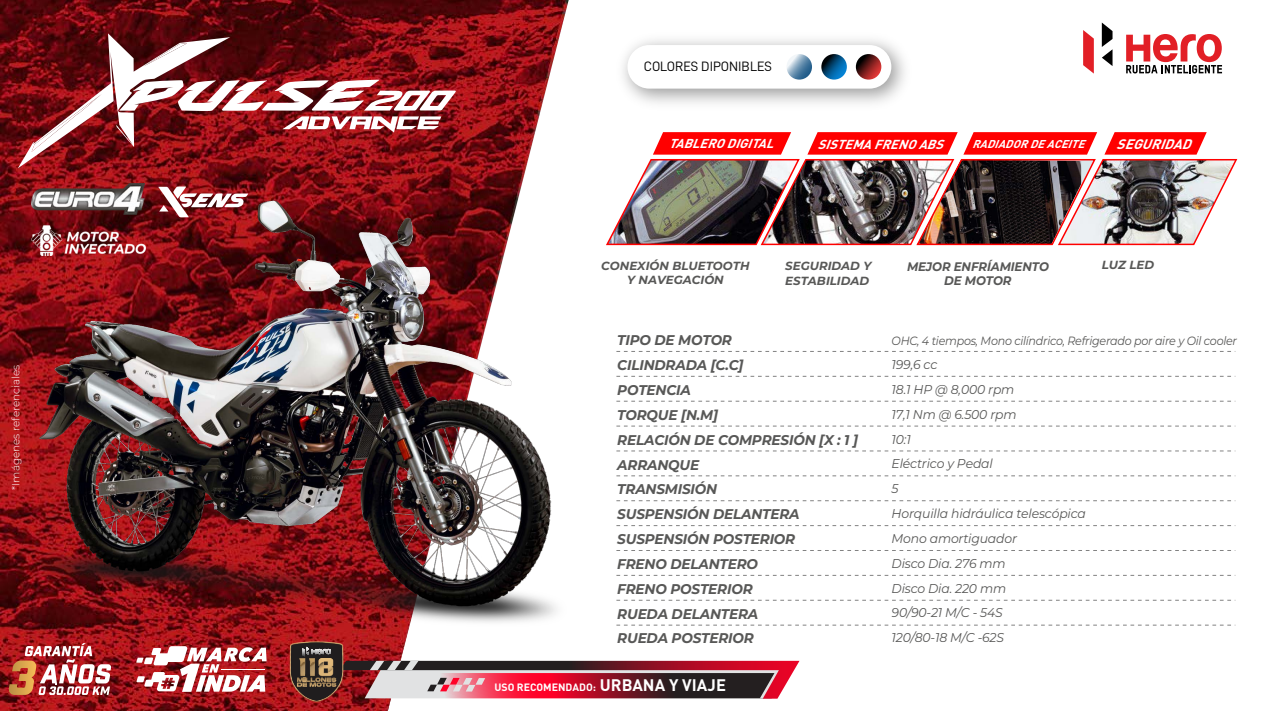
<style>
.page{position:relative;width:1263px;height:711px;background:#fff}
.page>*{position:absolute;margin:0;border:0;box-sizing:border-box;transform-origin:0 0}
.t1{font:italic 700 14.1px/24.8px "Montserrat";letter-spacing:-.015em;color:#585857}
.t2{font:13.65px "D DIN PRO Regular";color:#000}
.t3{font:italic 700 13.65px "DIN Pro";color:#fff}
.t4{font:italic 700 12.9px "DIN Pro";color:#fff}
.t5{font:italic 12.75px/24.8px "Montserrat";letter-spacing:-.015em;color:#585857}
.t6{font:italic 700 12.75px "DIN Pro";color:#fff}
.t7{font:italic 700 12.45px/14.1px "Montserrat";letter-spacing:-.01em;color:#585857;text-align:center;scale:.95 1}
.t8{font:italic 12px "Montserrat";letter-spacing:-.025em;color:#585857;scale:.93 1}
.t9{font:italic 700 11.85px/14.1px "Montserrat";color:#585857}
.t10{font:italic 700 11.25px "DIN Pro";color:#fff}
.t11{font:700 10.5px "DIN Pro";color:#fff}
.t12{font:300 10.5px "Montserrat";color:#fff}
.s1{font-size:16.5px}
</style>
<div class="page">
<img style="left:0;top:0;width:844px;height:710px">
<img style="left:0;top:188px;width:672px;height:452px">
<svg style="left:616px;top:351px;width:619px;height:1px"></svg>
<svg style="left:616px;top:376px;width:619px;height:1px"></svg>
<svg style="left:616px;top:400px;width:615px;height:1px"></svg>
<svg style="left:616px;top:425px;width:619px;height:1px"></svg>
<svg style="left:616px;top:450px;width:619px;height:1px"></svg>
<svg style="left:616px;top:475px;width:619px;height:1px"></svg>
<svg style="left:616px;top:500px;width:619px;height:1px"></svg>
<svg style="left:616px;top:525px;width:619px;height:1px"></svg>
<svg style="left:616px;top:549px;width:228px;height:1px"></svg>
<svg style="left:616px;top:574px;width:615px;height:1px"></svg>
<svg style="left:616px;top:599px;width:615px;height:1px"></svg>
<svg style="left:616px;top:624px;width:615px;height:1px"></svg>
<svg style="left:18px;top:33px;width:438px;height:135px"></svg>
<svg style="left:1083px;top:30px;width:11px;height:43px"></svg>
<svg style="left:1102px;top:22px;width:10px;height:44px"></svg>
<svg style="left:1126px;top:34px;width:96px;height:39px"></svg>
<img style="left:608px;top:26px;width:297px;height:90px">
<div style="left:627px;top:45px;width:264px;height:43px;background:#fff;border-radius:22px"></div>
<svg style="left:821px;top:54px;width:26px;height:26px"></svg>
<svg style="left:856px;top:54px;width:25px;height:26px"></svg>
<svg style="left:786px;top:54px;width:26px;height:26px"></svg>
<img style="left:605px;top:132px;width:633px;height:114px">
<svg style="left:158px;top:186px;width:90px;height:31px"></svg>
<img style="left:136px;top:645px;width:131px;height:46px">
<img style="left:9px;top:642px;width:102px;height:52px">
<svg style="left:289px;top:640px;width:510px;height:62px"></svg>
<img style="left:32px;top:183px;width:112px;height:31px">
<img style="left:32px;top:225px;width:113px;height:30px">
<p class="t12" style="left:9px;top:489px;width:126px;rotate:-90deg">*Imágenes referenciales</p>
<p class="t2" style="left:644px;top:59px;width:130px">COLORES DIPONIBLES</p>
<p class="t6" style="left:669px;top:133px;width:113px">TABLERODIGITAL</p>
<p class="t4" style="left:818px;top:133px;width:134px">SISTEMAFRENOABS</p>
<p class="t10" style="left:972px;top:135px;width:120px">RADIADORDEACEITE</p>
<p class="t3" style="left:1116px;top:132px;width:83px">SEGURIDAD</p>
<p class="t9" style="left:601px;top:257px;width:150px">CONEXIÓN BLUETOOTH</p>
<p class="t9" style="left:1102px;top:257px;width:54px">LUZ LED</p>
<p class="t9" style="left:627px;top:272px;width:98px">Y NAVEGACIÓN</p>
<p class="t7" style="left:907px;top:259px;width:151px">MEJOR ENFRÍAMIENTO<br>DE MOTOR</p>
<p class="t9" style="left:785px;top:258px;width:88px">SEGURIDAD Y<br>ESTABILIDAD</p>
<p class="t1" style="left:617px;top:327px;width:242px">TIPO DE MOTOR<br>CILINDRADA [C.C]<br>POTENCIA<br>TORQUE [N.M]<br>RELACIÓN DE COMPRESIÓN [X : 1 ]<br>ARRANQUE<br>TRANSMISIÓN<br>SUSPENSIÓN DELANTERA<br>SUSPENSIÓN POSTERIOR<br>FRENO DELANTERO<br>FRENO POSTERIOR<br>RUEDA DELANTERA<br>RUEDA POSTERIOR</p>
<p class="t8" style="left:892px;top:332px;width:373px">OHC, 4 tiempos, Mono cilíndrico, Refrigerado por aire y Oil cooler</p>
<p class="t5" style="left:892px;top:351px;width:196px">199,6 cc<br>18.1 HP @ 8,000 rpm<br>17,1 Nm @ 6.500 rpm<br>10:1<br>Eléctrico y Pedal<br>5<br>Horquilla hidráulica telescópica<br>Mono amortiguador<br>Disco Dia. 276 mm<br>Disco Dia. 220 mm<br>90/90-21 M/C - 54S<br>120/80-18 M/C -62S</p>
<p class="t11" style="left:494px;top:677px;width:233px">USO RECOMENDADO: <span class="s1">URBANA Y VIAJE</span></p>
</div>
